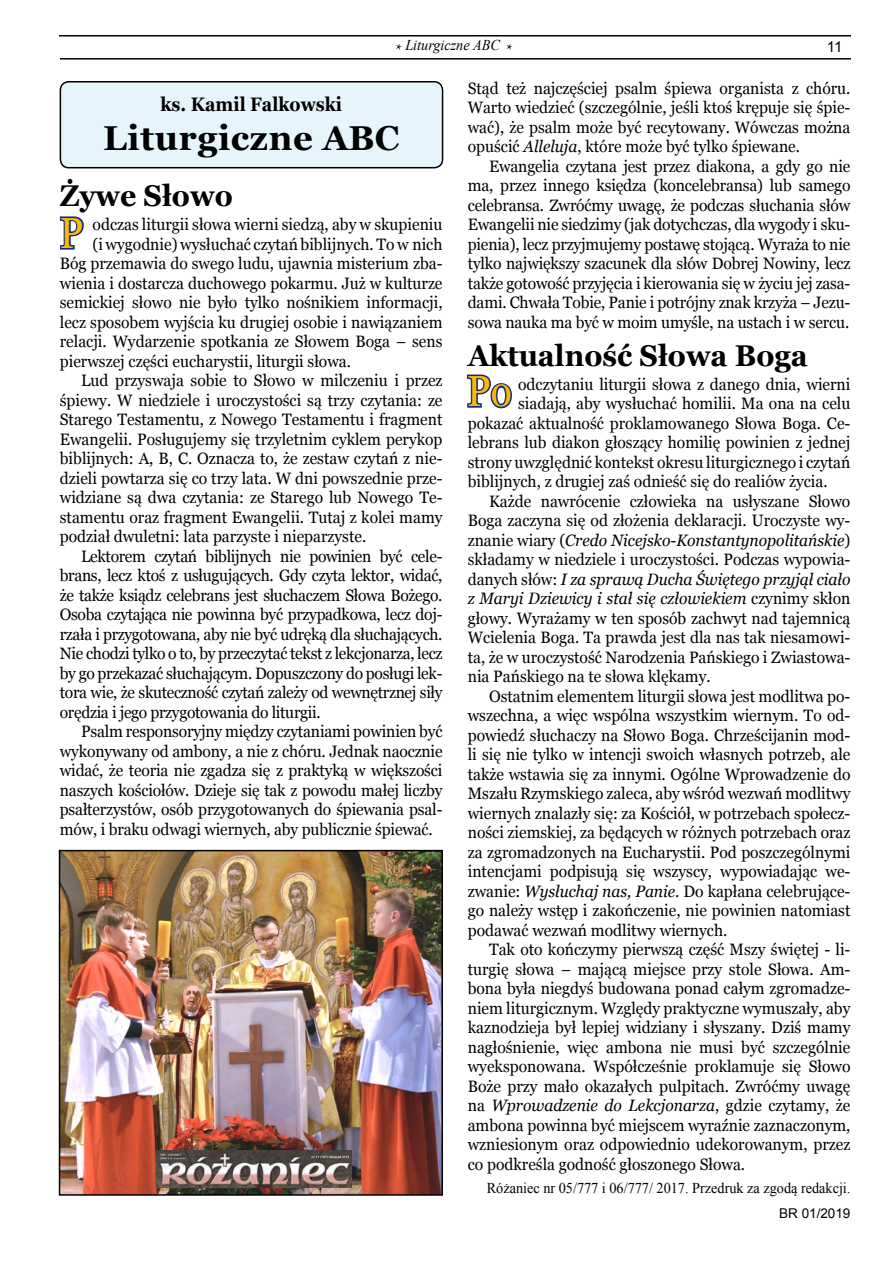
<style>
.page{position:relative;width:893px;height:1263px;background:#fff}
.page>*{position:absolute;margin:0;border:0;box-sizing:border-box;transform-origin:0 0}
.t1{font:43.5px "Georgia";color:#fbbc00;scale:.9 1}
.t2{font:700 34.5px "Georgia";letter-spacing:.02em;color:#000}
.t3{font:700 30px "Georgia";color:#000;scale:.95 1}
.t4{font:700 19.5px "Georgia";color:#000;scale:.9 1}
.t5{font:16.5px/19.5px "Georgia";color:#000;text-align:justify;scale:.95 1}
.t6{font:16.5px "Georgia";letter-spacing:-.02em;color:#000;scale:.95 1}
.t7{font:italic 16.5px "Georgia";color:#000;scale:.95 1}
.t8{font:15px "Times New Roman";color:#000;scale:.95 1}
.t9{font:italic 15px "Times New Roman";color:#000;scale:.95 1}
.t10{font:15px "Arial";color:#000}
.t11{font:13.5px "Arial";color:#000}
.s1{font-family:"Minion Pro";font-style:normal;font-size:16.5px}
.s2{font-style:italic}
.s3{font-style:normal}
</style>
<div class="page">
<hr style="left:60px;top:58px;width:791px;height:2px;background:#000">
<hr style="left:59px;top:35px;width:792px;height:1px;background:#000">
<svg style="left:59px;top:216px;width:25px;height:34px"></svg>
<div style="left:60px;top:82px;width:383px;height:86px;background:#e6f4fc;border-radius:9px"></div>
<div style="left:60px;top:81px;width:383px;height:87px;border:2px solid #000;border-radius:9px"></div>
<svg style="left:467px;top:374px;width:45px;height:35px"></svg>
<img style="left:62px;top:853px;width:378px;height:340px">
<div style="left:59px;top:850px;width:384px;height:346px;border:2px solid #000"></div>
<img style="left:157px;top:1151px;width:194px;height:37px">
<p class="t9" style="left:396px;top:35px;width:125px"><span class="s1">*</span> Liturgiczne ABC <span class="s1">*</span></p>
<p class="t10" style="left:827px;top:37px;width:17px">11</p>
<p class="t4" style="left:161px;top:92px;width:203px">ks. Kamil Falkowski</p>
<h2 class="t2" style="left:103px;top:116px;width:298px">Liturgiczne ABC</h2>
<h3 class="t3" style="left:60px;top:177px;width:184px">Żywe Słowo</h3>
<p class="t5" style="left:93px;top:215px;width:370px">odczas liturgii słowa wierni siedzą, aby w skupieniu</p>
<p class="t5" style="left:93px;top:235px;width:370px">(i wygodnie) wysłuchać czytań biblijnych. To w nich</p>
<p class="t5" style="left:60px;top:254px;width:404px">Bóg przemawia do swego ludu, ujawnia misterium zba-</p>
<p class="t5" style="left:60px;top:274px;width:404px">wienia i dostarcza duchowego pokarmu. Już w kulturze</p>
<p class="t5" style="left:60px;top:293px;width:404px">semickiej słowo nie było tylko nośnikiem informacji,</p>
<p class="t5" style="left:60px;top:313px;width:404px">lecz sposobem wyjścia ku drugiej osobie i nawiązaniem</p>
<p class="t5" style="left:60px;top:332px;width:404px">relacji. Wydarzenie spotkania ze Słowem Boga – sens</p>
<p class="t5" style="left:60px;top:352px;width:308px">pierwszej części eucharystii, liturgii słowa.</p>
<p class="t5" style="left:81px;top:371px;width:382px">Lud przyswaja sobie to Słowo w milczeniu i przez</p>
<p class="t5" style="left:60px;top:391px;width:404px">śpiewy. W niedziele i uroczystości są trzy czytania: ze</p>
<p class="t5" style="left:60px;top:410px;width:404px">Starego Testamentu, z Nowego Testamentu i fragment</p>
<p class="t5" style="left:60px;top:430px;width:404px">Ewangelii. Posługujemy się trzyletnim cyklem perykop</p>
<p class="t5" style="left:60px;top:449px;width:404px">biblijnych: A, B, C. Oznacza to, że zestaw czytań z nie-</p>
<p class="t5" style="left:60px;top:469px;width:404px">dzieli powtarza się co trzy lata. W dni powszednie prze-</p>
<p class="t5" style="left:60px;top:488px;width:404px">widziane są dwa czytania: ze Starego lub Nowego Te-</p>
<p class="t5" style="left:60px;top:508px;width:404px">stamentu oraz fragment Ewangelii. Tutaj z kolei mamy</p>
<p class="t5" style="left:60px;top:527px;width:324px">podział dwuletni: lata parzyste i nieparzyste.</p>
<p class="t6" style="left:81px;top:546px;width:382px">Lektorem czytań biblijnych nie powinien być cele-</p>
<p class="t6" style="left:60px;top:565px;width:404px">brans, lecz ktoś z usługujących. Gdy czyta lektor, widać,</p>
<p class="t6" style="left:60px;top:585px;width:404px">że także ksiądz celebrans jest słuchaczem Słowa Bożego.</p>
<p class="t6" style="left:60px;top:604px;width:404px">Osoba czytająca nie powinna być przypadkowa, lecz doj-</p>
<p class="t6" style="left:60px;top:624px;width:404px">rzała i przygotowana, aby nie być udręką dla słuchających.</p>
<p class="t6" style="left:60px;top:643px;width:404px">Nie chodzi tylko o to, by przeczytać tekst z lekcjonarza, lecz</p>
<p class="t6" style="left:60px;top:663px;width:404px">by go przekazać słuchającym. Dopuszczony do posługi lek-</p>
<p class="t6" style="left:60px;top:682px;width:404px">tora wie, że skuteczność czytań zależy od wewnętrznej siły</p>
<p class="t6" style="left:60px;top:702px;width:276px">orędzia i jego przygotowania do liturgii.</p>
<p class="t5" style="left:81px;top:722px;width:382px">Psalm responsoryjny między czytaniami powinien być</p>
<p class="t5" style="left:60px;top:742px;width:404px">wykonywany od ambony, a nie z chóru. Jednak naocznie</p>
<p class="t5" style="left:60px;top:761px;width:404px">widać, że teoria nie zgadza się z praktyką w większości</p>
<p class="t5" style="left:60px;top:781px;width:404px">naszych kościołów. Dzieje się tak z powodu małej liczby</p>
<p class="t5" style="left:60px;top:800px;width:404px">psałterzystów, osób przygotowanych do śpiewania psal-</p>
<p class="t5" style="left:60px;top:820px;width:394px">mów, i braku odwagi wiernych, aby publicznie śpiewać.</p>
<h1 class="t1" style="left:60px;top:207px;width:28px">P</h1>
<p class="t5" style="left:468px;top:79px;width:404px">Stąd też najczęściej psalm śpiewa organista z chóru.<br>Warto wiedzieć (szczególnie, jeśli ktoś krępuje się śpie&shy;wać), że psalm może być recytowany. Wówczas można opuścić <span class="s2">Alleluja</span>, które może być tylko śpiewane.</p>
<p class="t5" style="left:468px;top:157px;width:404px;text-indent:21px">Ewangelia czytana jest przez diakona, a gdy go nie ma, przez innego księdza (koncelebransa) lub samego celebransa. Zwróćmy uwagę, że podczas słuchania słów Ewangelii nie siedzimy (jak dotychczas, dla wygody i sku&shy;pienia), lecz przyjmujemy postawę stojącą. Wyraża to nie tylko największy szacunek dla słów Dobrej Nowiny, lecz także gotowość przyjęcia i kierowania się w życiu jej zasa&shy;dami. Chwała Tobie, Panie i potrójny znak krzyża – Jezu&shy;sowa nauka ma być w moim umyśle, na ustach i w sercu.</p>
<h3 class="t3" style="left:468px;top:336px;width:360px">Aktualność Słowa Boga</h3>
<p class="t5" style="left:518px;top:374px;width:351px">odczytaniu liturgii słowa z danego dnia, wierni</p>
<p class="t5" style="left:518px;top:394px;width:351px">siadają, aby wysłuchać homilii. Ma ona na celu</p>
<p class="t5" style="left:468px;top:413px;width:404px">pokazać aktualność proklamowanego Słowa Boga. Ce-</p>
<p class="t5" style="left:468px;top:433px;width:404px">lebrans lub diakon głoszący homilię powinien z jednej</p>
<p class="t5" style="left:468px;top:452px;width:404px">strony uwzględnić kontekst okresu liturgicznego i czytań</p>
<p class="t5" style="left:468px;top:472px;width:380px">biblijnych, z drugiej zaś odnieść się do realiów życia.</p>
<p class="t5" style="left:489px;top:491px;width:382px">Każde nawrócenie człowieka na usłyszane Słowo</p>
<p class="t5" style="left:468px;top:511px;width:404px">Boga zaczyna się od złożenia deklaracji. Uroczyste wy-</p>
<p class="t7" style="left:468px;top:529px;width:404px"><span class="s3">znanie wiary (</span>Credo Nicejsko-Konstantynopolitańskie<span class="s3">)</span></p>
<p class="t5" style="left:468px;top:550px;width:404px">składamy w niedziele i uroczystości. Podczas wypowia-</p>
<p class="t7" style="left:468px;top:568px;width:404px"><span class="s3">danych słów:</span> I za sprawą Ducha Świętego przyjął ciało</p>
<p class="t7" style="left:468px;top:588px;width:404px">z Maryi Dziewicy i stał się człowiekiem <span class="s3">czynimy skłon</span></p>
<p class="t5" style="left:468px;top:608px;width:404px">głowy. Wyrażamy w ten sposób zachwyt nad tajemnicą</p>
<p class="t5" style="left:468px;top:628px;width:404px">Wcielenia Boga. Ta prawda jest dla nas tak niesamowi-</p>
<p class="t5" style="left:468px;top:647px;width:404px">ta, że w uroczystość Narodzenia Pańskiego i Zwiastowa-</p>
<p class="t5" style="left:468px;top:667px;width:257px">nia Pańskiego na te słowa klękamy.</p>
<p class="t5" style="left:489px;top:686px;width:382px">Ostatnim elementem liturgii słowa jest modlitwa po-</p>
<p class="t5" style="left:468px;top:706px;width:404px">wszechna, a więc wspólna wszystkim wiernym. To od-</p>
<p class="t5" style="left:468px;top:725px;width:404px">powiedź słuchaczy na Słowo Boga. Chrześcijanin mod-</p>
<p class="t5" style="left:468px;top:745px;width:404px">li się nie tylko w intencji swoich własnych potrzeb, ale</p>
<p class="t5" style="left:468px;top:764px;width:404px">także wstawia się za innymi. Ogólne Wprowadzenie do</p>
<p class="t5" style="left:468px;top:784px;width:404px">Mszału Rzymskiego zaleca, aby wśród wezwań modlitwy</p>
<p class="t5" style="left:468px;top:803px;width:404px">wiernych znalazły się: za Kościół, w potrzebach społecz-</p>
<p class="t5" style="left:468px;top:823px;width:404px">ności ziemskiej, za będących w różnych potrzebach oraz</p>
<p class="t5" style="left:468px;top:842px;width:404px">za zgromadzonych na Eucharystii. Pod poszczególnymi</p>
<p class="t5" style="left:468px;top:862px;width:404px">intencjami podpisują się wszyscy, wypowiadając we-</p>
<p class="t5" style="left:468px;top:881px;width:404px">zwanie: <span class="s2">Wysłuchaj nas, Panie</span>. Do kapłana celebrujące-</p>
<p class="t5" style="left:468px;top:901px;width:404px">go należy wstęp i zakończenie, nie powinien natomiast</p>
<p class="t5" style="left:468px;top:920px;width:275px">podawać wezwań modlitwy wiernych.</p>
<p class="t5" style="left:489px;top:940px;width:382px">Tak oto kończymy pierwszą część Mszy świętej - li-</p>
<p class="t5" style="left:468px;top:959px;width:404px">turgię słowa – mającą miejsce przy stole Słowa. Am-</p>
<p class="t5" style="left:468px;top:979px;width:404px">bona była niegdyś budowana ponad całym zgromadze-</p>
<p class="t5" style="left:468px;top:998px;width:404px">niem liturgicznym. Względy praktyczne wymuszały, aby</p>
<p class="t5" style="left:468px;top:1018px;width:404px">kaznodzieja był lepiej widziany i słyszany. Dziś mamy</p>
<p class="t5" style="left:468px;top:1037px;width:404px">nagłośnienie, więc ambona nie musi być szczególnie</p>
<p class="t5" style="left:468px;top:1057px;width:404px">wyeksponowana. Współcześnie proklamuje się Słowo</p>
<p class="t5" style="left:468px;top:1076px;width:404px">Boże przy mało okazałych pulpitach. Zwróćmy uwagę</p>
<p class="t7" style="left:468px;top:1095px;width:404px"><span class="s3">na</span> Wprowadzenie do Lekcjonarza<span class="s3">, gdzie czytamy, że</span></p>
<p class="t5" style="left:468px;top:1115px;width:404px">ambona powinna być miejscem wyraźnie zaznaczonym,</p>
<p class="t5" style="left:468px;top:1135px;width:404px">wzniesionym oraz odpowiednio udekorowanym, przez</p>
<p class="t5" style="left:468px;top:1154px;width:294px">co podkreśla godność głoszonego Słowa.</p>
<p class="t8" style="left:487px;top:1177px;width:384px">Różaniec nr 05/777 i 06/777/ 2017. Przedruk za zgodą redakcji.</p>
<h1 class="t1" style="left:467px;top:365px;width:52px">Po</h1>
<p class="t11" style="left:779px;top:1204px;width:73px">BR 01/2019</p>
</div>
